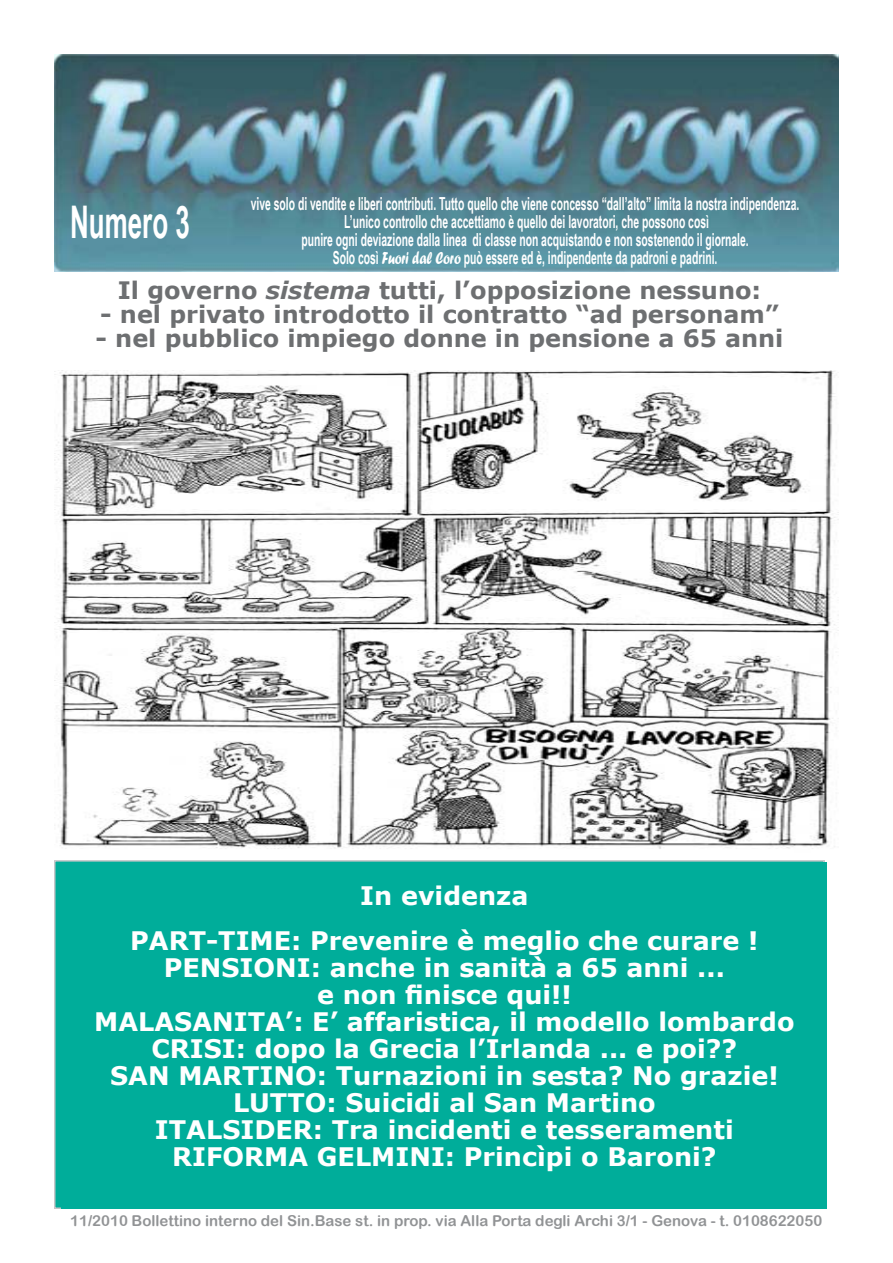
<style>
.page{position:relative;width:893px;height:1263px;background:#fff}
.page>*{position:absolute;margin:0;border:0;box-sizing:border-box;transform-origin:0 0}
.t1{font:700 45px "Arial Narrow";color:#fff;scale:.7 1}
.t2{font:700 25.5px/27px "Verdana";color:#fff;text-align:center}
.t3{font:700 24px "Verdana";color:#6d6f71}
.t4{font:700 18px/18px "Arial Narrow";color:#fff;text-align:center;scale:.7 1}
.t5{font:15px "Arial Rounded MT Bold";color:#919395}
.s1{font-family:"Forte";font-weight:400}
.s2{font-style:italic}
</style>
<div class="page">
<img style="left:54px;top:54px;width:785px;height:217px">
<div style="left:62px;top:862px;width:765px;height:347px;background:#00ad9a"></div>
<img style="left:54px;top:370px;width:785px;height:479px">
<h1 class="t1" style="left:70px;top:188px;width:172px">Numero 3</h1>
<p class="t4" style="left:251px;top:194px;width:785px">vive solo di vendite e liberi contributi. Tutto quello che viene concesso “dall’alto” limita la nostra indipendenza.<br>L’unico controllo che accettiamo è quello dei lavoratori, che possono così<br>punire ogni deviazione dalla linea di classe non acquistando e non sostenendo il giornale.<br>Solo così <span class="s1">Fuori dal Coro</span> può essere ed è, indipendente da padroni e padrini.</p>
<h3 class="t3" style="left:118px;top:275px;width:645px">Il governo <span class="s2">sistema</span> tutti, l’opposizione nessuno:</h3>
<h3 class="t3" style="left:100px;top:299px;width:680px">- nel privato introdotto il contratto “ad personam”</h3>
<h3 class="t3" style="left:96px;top:323px;width:689px">- nel pubblico impiego donne in pensione a 65 anni</h3>
<h2 class="t2" style="left:130px;top:872px;width:630px;line-height:45px">In evidenza<br>PART-TIME: Prevenire è meglio che curare !</h2>
<p class="t2" style="left:94px;top:953px;width:702px">PENSIONI: anche in sanità a 65 anni ...<br>e non finisce qui!!<br>MALASANITA’: E’ affaristica, il modello lombardo CRISI: dopo la Grecia l’Irlanda ... e poi??<br>SAN MARTINO: Turnazioni in sesta? No grazie!<br>LUTTO: Suicidi al San Martino<br>ITALSIDER: Tra incidenti e tesseramenti RIFORMA GELMINI: Princìpi o Baroni?</p>
<p class="t5" style="left:70px;top:1212px;width:753px">11/2010 Bollettino interno del Sin.Base st. in prop. via Alla Porta degli Archi 3/1 - Genova - t. 0108622050</p>
</div>
